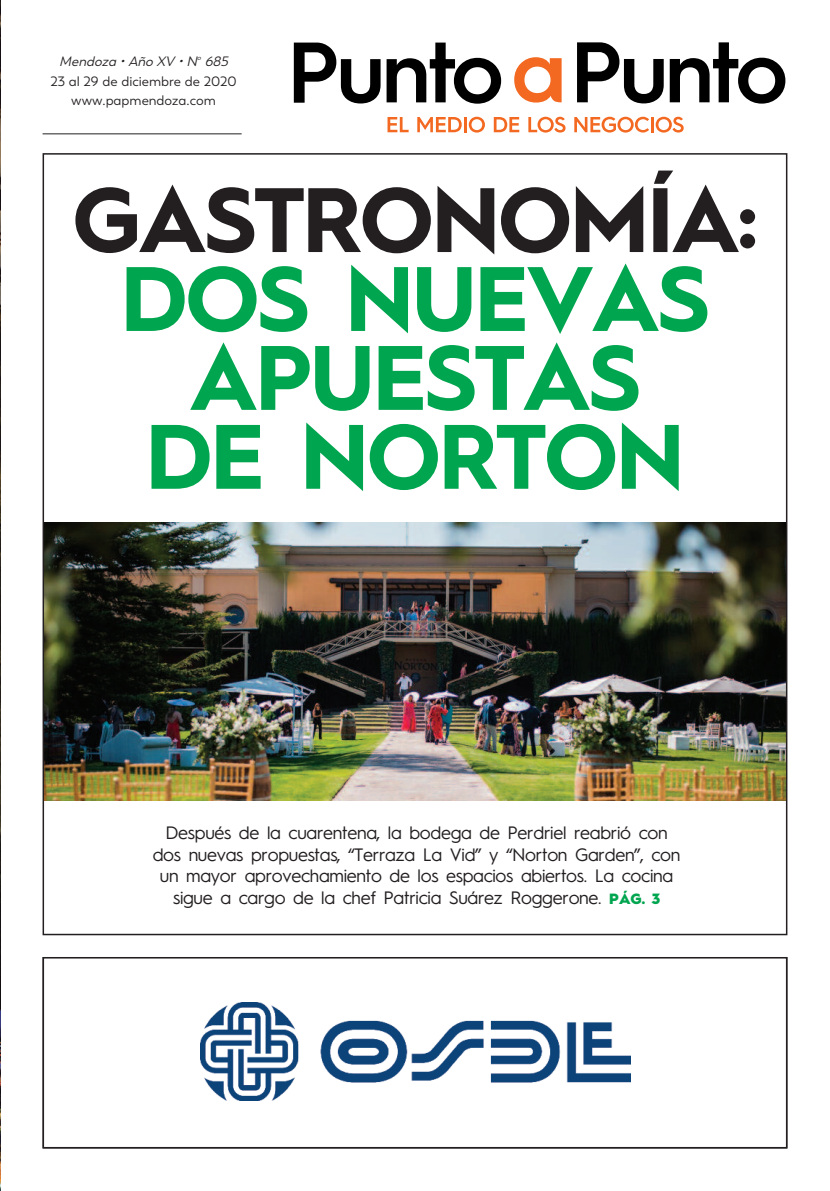
<style>
.page{position:relative;width:830px;height:1191px;background:#fff}
.page>*{position:absolute;margin:0;border:0;box-sizing:border-box;transform-origin:0 0}
.t1{font:700 91.5px/78.9px "Hurme Geometric Sans 1";letter-spacing:-.03em;color:#00a54f;text-align:center}
.t2{font:700 91.5px "Hurme Geometric Sans 1";letter-spacing:-.03em;color:#231f20}
.t3{font:18px/21.6px "Hurme Geometric Sans 1";letter-spacing:-.015em;color:#231f20;text-align:center}
.t4{font:13.5px/19px "Trenda";color:#231f20;text-align:center}
.t5{font:italic 13.5px "Trenda";color:#231f20}
.t6{font:italic 6.75px "Trenda";color:#231f20}
.s1{font-weight:900;font-size:14.85px;color:#00a54f}
</style>
<div class="page">
<svg style="left:386px;top:43px;width:115px;height:61px"></svg>
<svg style="left:294px;top:43px;width:86px;height:60px"></svg>
<svg style="left:387px;top:117px;width:21px;height:15px"></svg>
<svg style="left:417px;top:117px;width:44px;height:15px"></svg>
<hr style="left:463px;top:117px;width:3px;height:15px;background:#f36921">
<svg style="left:468px;top:117px;width:16px;height:16px"></svg>
<svg style="left:493px;top:117px;width:26px;height:15px"></svg>
<svg style="left:528px;top:117px;width:37px;height:16px"></svg>
<svg style="left:574px;top:117px;width:74px;height:16px"></svg>
<hr style="left:650px;top:117px;width:3px;height:15px;background:#f36921">
<svg style="left:655px;top:117px;width:28px;height:16px"></svg>
<svg style="left:577px;top:42px;width:86px;height:61px"></svg>
<svg style="left:669px;top:42px;width:116px;height:62px"></svg>
<svg style="left:514px;top:57px;width:47px;height:46px"></svg>
<img style="left:200px;top:1002px;width:430px;height:98px">
<div style="left:43px;top:957px;width:744px;height:191px;border:2px solid #231f20"></div>
<hr style="left:43px;top:134px;width:198px;height:1px;background:#231f20">
<img style="left:46px;top:522px;width:738px;height:278px">
<img style="left:0;top:0;width:1px;height:1191px">
<p class="t5" style="left:59px;top:57px;width:173px">Mendoza • Año XV • N 685</p>
<p class="t6" style="left:197px;top:55px;width:7px">o</p>
<p class="t4" style="left:50px;top:73px;width:188px">23 al 29 de diciembre de 2020 www.papmendoza.com</p>
<h1 class="t2" style="left:72px;top:188px;width:687px">GASTRONOMÍA:</h1>
<h1 class="t1" style="left:120px;top:268px;width:590px">DOS NUEVAS<br>APUESTAS<br>DE NORTON</h1>
<p class="t3" style="left:153px;top:823px;width:529px">Después de la cuarentena, la bodega de Perdriel reabrió con dos nuevas propuestas, “Terraza La Vid” y “Norton Garden”, con un mayor aprovechamiento de los espacios abiertos. La cocina sigue a cargo de la chef Patricia Suárez Roggerone. <span class="s1">PÁG. 3</span></p>
</div>
